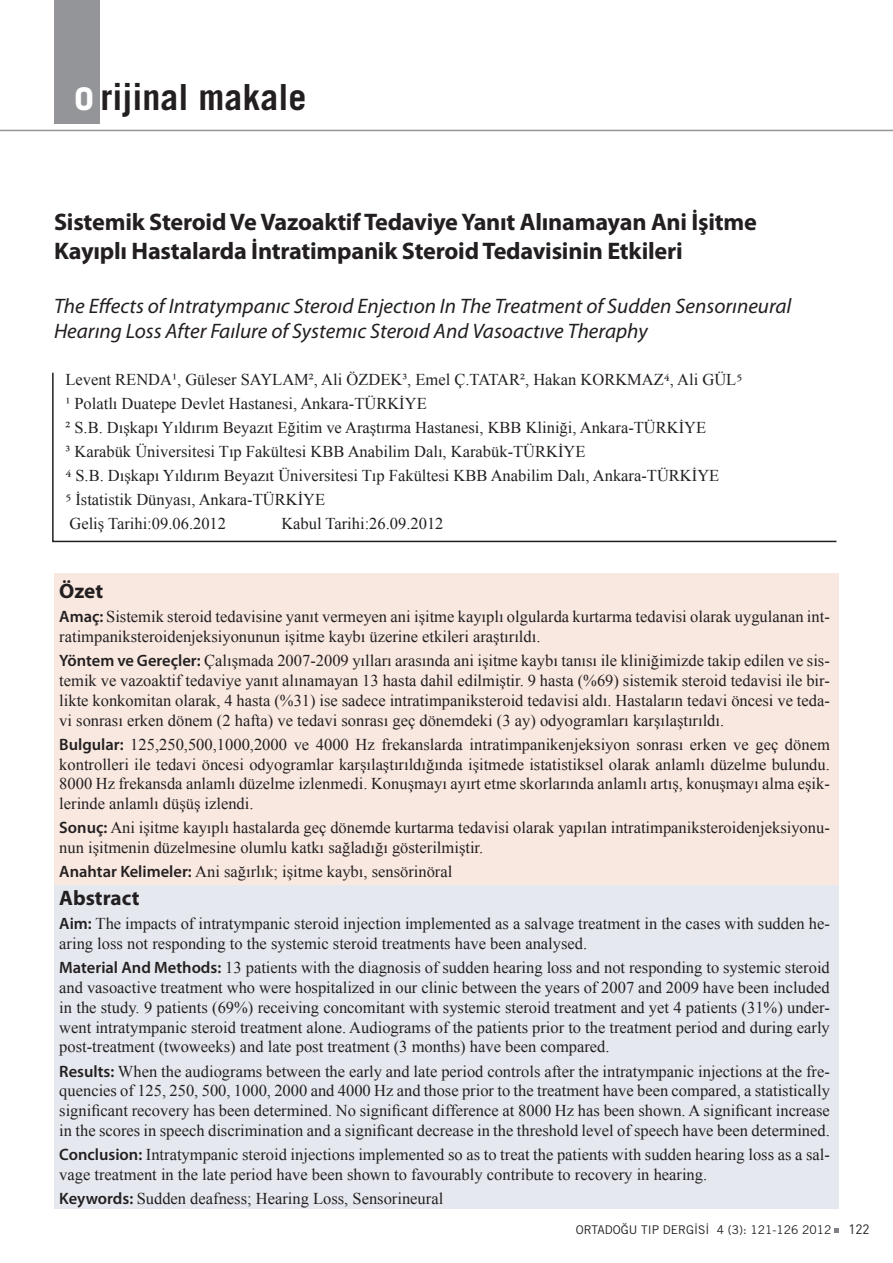
<style>
.page{position:relative;width:893px;height:1263px;background:#fff}
.page>*{position:absolute;margin:0;border:0;box-sizing:border-box;transform-origin:0 0}
.t1{font:700 41.4px "Trade Gothic LT Std";color:#fff}
.t2{font:700 36px "Trade Gothic LT Std";color:#231f20}
.t3{font:700 24px/28.8px "Myriad Pro";letter-spacing:-.01em;color:#231f20}
.t4{font:italic 21px/25.2px "Myriad Pro";color:#231f20}
.t5{font:700 21px "Myriad Pro";color:#231f20}
.t6{font:16.5px/19.8px "Times New Roman";color:#231f20}
.t7{font:13.5px "DIN Pro";color:#231f20}
.t8{font:12px "Trade Gothic LT Std";color:#231f20}
.s1{font-family:"Adobe Garamond Pro"}
.s2{font-family:"Myriad Pro";font-weight:600}
</style>
<div class="page">
<svg style="left:52px;top:372px;width:785px;height:171px"></svg>
<svg style="left:835px;top:1228px;width:4px;height:4px"></svg>
<div style="left:54px;top:879px;width:785px;height:330px;background:#e5e9ef"></div>
<div style="left:54px;top:573px;width:785px;height:311px;background:#f8e8e0"></div>
<div style="left:55px;top:0;width:45px;height:124px;background:#939598"></div>
<hr style="left:0;top:130px;width:893px;height:1px;background:#939598">
<h1 class="t1" style="left:74px;top:70px;width:22px">o</h1>
<h2 class="t2" style="left:100px;top:75px;width:208px">rijinal makale</h2>
<h3 class="t3" style="left:54px;top:207px;width:704px">Sistemik Steroid Ve Vazoaktif Tedaviye Yanıt Alınamayan Ani İşitme<br>Kayıplı Hastalarda İntratimpanik Steroid Tedavisinin Etkileri</h3>
<p class="t4" style="left:54px;top:293px;width:739px">The Effects of Intratympanıc Steroıd Enjectıon In The Treatment of Sudden Sensorıneural<br>Hearıng Loss After Faılure of Systemıc Steroıd And Vasoactıve Theraphy</p>
<p class="t6" style="left:65px;top:367px;width:678px;line-height:24px">Levent RENDA¹, Güleser SAYLAM², Ali ÖZDEK³, Emel Ç.TATAR², Hakan KORKMAZ<span class="s1">4</span>, Ali GÜL<span class="s1">5<br></span>¹ Polatlı Duatepe Devlet Hastanesi, Ankara-TÜRKİYE<br>² S.B. Dışkapı Yıldırım Beyazıt Eğitim ve Araştırma Hastanesi, KBB Kliniği, Ankara-TÜRKİYE<br>³ Karabük Üniversitesi Tıp Fakültesi KBB Anabilim Dalı, Karabük-TÜRKİYE<br><span class="s1">4</span> S.B. Dışkapı Yıldırım Beyazıt Üniversitesi Tıp Fakültesi KBB Anabilim Dalı, Ankara-TÜRKİYE<br><span class="s1">5</span> İstatistik Dünyası, Ankara-TÜRKİYE<br>Geliş Tarihi:09.06.2012</p>
<p class="t6" style="left:281px;top:513px;width:164px">Kabul Tarihi:26.09.2012</p>
<p class="t5" style="left:59px;top:578px;width:45px">Özet</p>
<p class="t6" style="left:59px;top:607px;width:772px"><span class="s2">Amaç:</span> Sistemik steroid tedavisine yanıt vermeyen ani işitme kayıplı olgularda kurtarma tedavisi olarak uygulanan int&shy;ratimpaniksteroidenjeksiyonunun işitme kaybı üzerine etkileri araştırıldı.</p>
<p class="t6" style="left:59px;top:651px;width:772px;text-align:justify"><span class="s2">Yöntem ve Gereçler:</span> Çalışmada 2007-2009 yılları arasında ani işitme kaybı tanısı ile kliniğimizde takip edilen ve sis&shy;temik ve vazoaktif tedaviye yanıt alınamayan 13 hasta dahil edilmiştir. 9 hasta (%69) sistemik steroid tedavisi ile bir&shy;likte konkomitan olarak, 4 hasta (%31) ise sadece intratimpaniksteroid tedavisi aldı. Hastaların tedavi öncesi ve teda&shy;vi sonrası erken dönem (2 hafta) ve tedavi sonrası geç dönemdeki (3 ay) odyogramları karşılaştırıldı.</p>
<p class="t6" style="left:59px;top:734px;width:772px;text-align:justify"><span class="s2">Bulgular:</span> 125,250,500,1000,2000 ve 4000 Hz frekanslarda intratimpanikenjeksiyon sonrası erken ve geç dönem kontrolleri ile tedavi öncesi odyogramlar karşılaştırıldığında işitmede istatistiksel olarak anlamlı düzelme bulundu.<br>8000 Hz frekansda anlamlı düzelme izlenmedi. Konuşmayı ayırt etme skorlarında anlamlı artış, konuşmayı alma eşik&shy;lerinde anlamlı düşüş izlendi.</p>
<p class="t6" style="left:59px;top:817px;width:772px"><span class="s2">Sonuç:</span> Ani işitme kayıplı hastalarda geç dönemde kurtarma tedavisi olarak yapılan intratimpaniksteroidenjeksiyonu&shy;nun işitmenin düzelmesine olumlu katkı sağladığı gösterilmiştir.</p>
<p class="t6" style="left:59px;top:861px;width:395px"><span class="s2">Anahtar Kelimeler:</span> Ani sağırlık; işitme kaybı, sensörinöral</p>
<p class="t5" style="left:59px;top:884px;width:82px">Abstract</p>
<p class="t6" style="left:59px;top:914px;width:772px"><span class="s2">Aim:</span> The impacts of intratympanic steroid injection implemented as a salvage treatment in the cases with sudden he&shy;aring loss not responding to the systemic steroid treatments have been analysed.</p>
<p class="t6" style="left:59px;top:957px;width:772px;text-align:justify"><span class="s2">Material And Methods:</span> 13 patients with the diagnosis of sudden hearing loss and not responding to systemic steroid and vasoactive treatment who were hospitalized in our clinic between the years of 2007 and 2009 have been included in the study. 9 patients (69%) receiving concomitant with systemic steroid treatment and yet 4 patients (31%) under&shy;went intratympanic steroid treatment alone. Audiograms of the patients prior to the treatment period and during early post-treatment (twoweeks) and late post treatment (3 months) have been compared.</p>
<p class="t6" style="left:59px;top:1061px;width:772px;text-align:justify"><span class="s2">Results:</span> When the audiograms between the early and late period controls after the intratympanic injections at the fre&shy;quencies of 125, 250, 500, 1000, 2000 and 4000 Hz and those prior to the treatment have been compared, a statistically significant recovery has been determined. No significant difference at 8000 Hz has been shown. A significant increase in the scores in speech discrimination and a significant decrease in the threshold level of speech have been determined.</p>
<p class="t6" style="left:59px;top:1144px;width:772px"><span class="s2">Conclusion:</span> Intratympanic steroid injections implemented so as to treat the patients with sudden hearing loss as a sal&shy;vage treatment in the late period have been shown to favourably contribute to recovery in hearing.</p>
<p class="t6" style="left:59px;top:1188px;width:385px"><span class="s2">Keywords:</span> Sudden deafness; Hearing Loss, Sensorineural</p>
<p class="t8" style="left:576px;top:1223px;width:257px">ORTADOĞU TIP DERGİSİ 4 (3): 121-126 2012</p>
<p class="t7" style="left:848px;top:1221px;width:23px">122</p>
</div>
